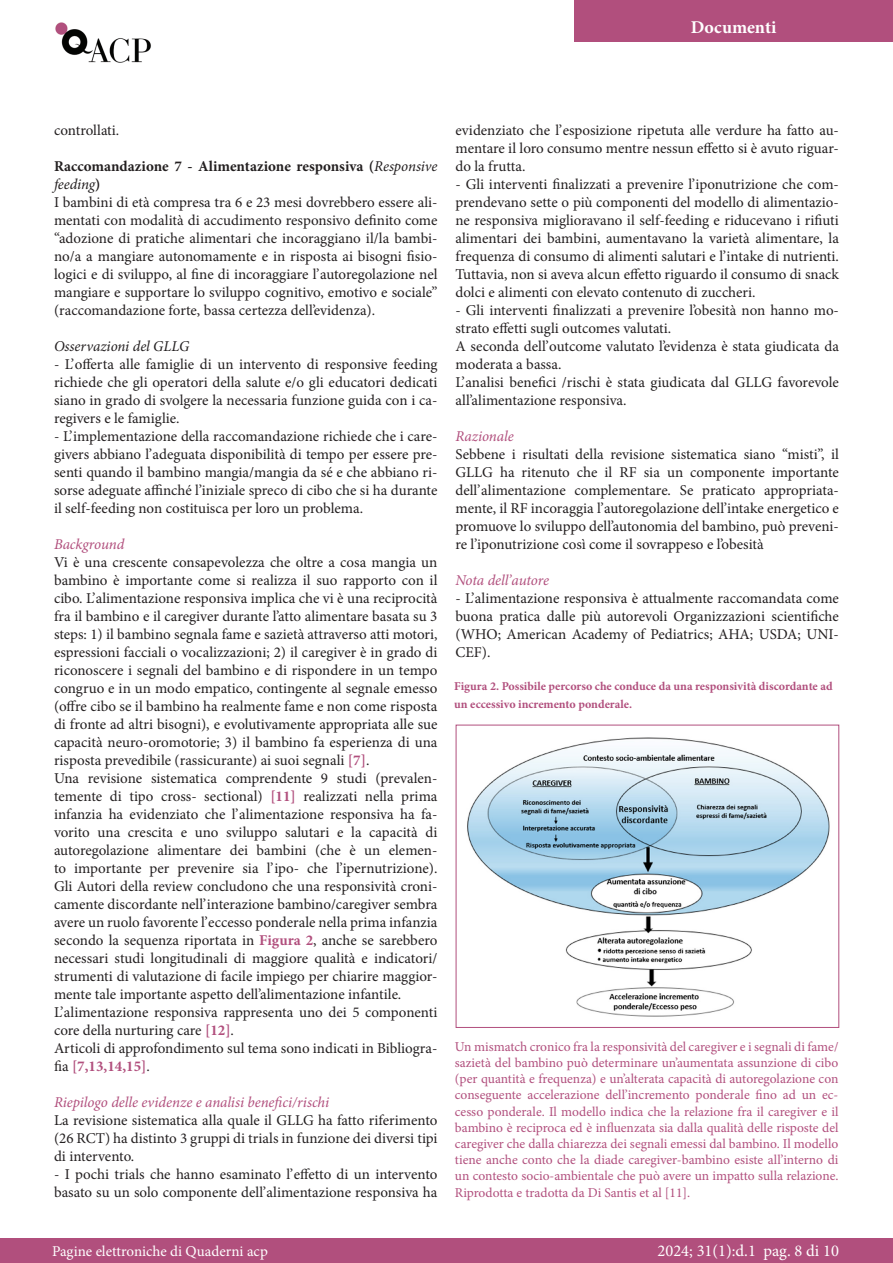
<style>
.page{position:relative;width:893px;height:1263px;background:#fff}
.page>*{position:absolute;margin:0;border:0;box-sizing:border-box;transform-origin:0 0}
.t1{font:700 18px "Minion Pro";color:#fff}
.t2{font:16.5px "Minion Pro";color:#fff}
.t3{font:15px/18px "Minion Pro";color:#231f20;text-align:justify}
.t4{font:italic 15px "Minion Pro";letter-spacing:-.005em;color:#b14f7d}
.t5{font:700 15px/18px "Minion Pro";color:#231f20}
.t6{font:15px "Minion Pro";color:#fff}
.t7{font:italic 15px "Minion Pro";letter-spacing:-.005em;color:#231f20}
.t8{font:13.5px/16.2px "Minion Pro";color:#b14f7d;text-align:justify}
.t9{font:700 12px/18px "Minion Pro";color:#b14f7d}
.s1{font-weight:400;font-style:italic}
.s2{font-weight:700;color:#b14f7d}
</style>
<div class="page">
<div style="left:574px;top:0;width:319px;height:41px;background:#b14f7d"></div>
<img style="left:55px;top:22px;width:96px;height:41px">
<div style="left:0;top:1239px;width:893px;height:24px;background:#b14f7d"></div>
<div style="left:456px;top:725px;width:383px;height:303px;border:1px solid #b14f7d"></div>
<img style="left:467px;top:737px;width:363px;height:280px">
<p class="t1" style="left:691px;top:15px;width:87px">Documenti</p>
<p class="t3" style="left:54px;top:121px;width:67px">controllati.</p>
<p class="t5" style="left:54px;top:157px;width:385px">Raccomandazione 7 - Alimentazione responsiva (<span class="s1">Responsive feeding</span>)</p>
<p class="t3" style="left:54px;top:193px;width:385px">I bambini di età compresa tra 6 e 23 mesi dovrebbero essere ali&shy;mentati con modalità di accudimento responsivo definito come “adozione di pratiche alimentari che incoraggiano il/la bambi&shy;no/a a mangiare autonomamente e in risposta ai bisogni fisio&shy;logici e di sviluppo, al fine di incoraggiare l’autoregolazione nel mangiare e supportare lo sviluppo cognitivo, emotivo e sociale” (raccomandazione forte, bassa certezza dell’evidenza).</p>
<p class="t7" style="left:54px;top:336px;width:137px">Osservazioni del GLLG</p>
<p class="t3" style="left:54px;top:355px;width:385px">- L’offerta alle famiglie di un intervento di responsive feeding richiede che gli operatori della salute e/o gli educatori dedicati siano in grado di svolgere la necessaria funzione guida con i ca&shy;regivers e le famiglie.</p>
<p class="t3" style="left:54px;top:427px;width:385px">- L’implementazione della raccomandazione richiede che i care&shy;givers abbiano l’adeguata disponibilità di tempo per essere pre&shy;senti quando il bambino mangia/mangia da sé e che abbiano ri&shy;sorse adeguate affinché l’iniziale spreco di cibo che si ha durante il self-feeding non costituisca per loro un problema.</p>
<p class="t4" style="left:54px;top:534px;width:72px">Background</p>
<p class="t3" style="left:54px;top:553px;width:385px">Vi è una crescente consapevolezza che oltre a cosa mangia un bambino è importante come si realizza il suo rapporto con il cibo. L’alimentazione responsiva implica che vi è una reciprocità fra il bambino e il caregiver durante l’atto alimentare basata su 3 steps: 1) il bambino segnala fame e sazietà attraverso atti motori, espressioni facciali o vocalizzazioni; 2) il caregiver è in grado di riconoscere i segnali del bambino e di rispondere in un tempo congruo e in un modo empatico, contingente al segnale emesso (offre cibo se il bambino ha realmente fame e non come risposta di fronte ad altri bisogni), e evolutivamente appropriata alle sue capacità neuro-oromotorie; 3) il bambino fa esperienza di una risposta prevedibile (rassicurante) ai suoi segnali <span class="s2">[7]</span>.</p>
<p class="t3" style="left:54px;top:769px;width:385px">Una revisione sistematica comprendente 9 studi (prevalen&shy;temente di tipo cross- sectional) <span class="s2">[11]</span> realizzati nella prima infanzia ha evidenziato che l’alimentazione responsiva ha fa&shy;vorito una crescita e uno sviluppo salutari e la capacità di autoregolazione alimentare dei bambini (che è un elemen&shy;to importante per prevenire sia l’ipo- che l’ipernutrizione).<br>Gli Autori della review concludono che una responsività croni&shy;camente discordante nell’interazione bambino/caregiver sembra avere un ruolo favorente l’eccesso ponderale nella prima infanzia secondo la sequenza riportata in <span class="s2">Figura 2</span>, anche se sarebbero necessari studi longitudinali di maggiore qualità e indicatori/ strumenti di valutazione di facile impiego per chiarire maggior&shy;mente tale importante aspetto dell’alimentazione infantile.</p>
<p class="t3" style="left:54px;top:1003px;width:385px">L’alimentazione responsiva rappresenta uno dei 5 componenti core della nurturing care <span class="s2">[12]</span>.</p>
<p class="t3" style="left:54px;top:1039px;width:385px">Articoli di approfondimento sul tema sono indicati in Bibliogra&shy;fia <span class="s2">[7,13,14,15]</span>.</p>
<p class="t4" style="left:54px;top:1092px;width:277px">Riepilogo delle evidenze e analisi benefici/rischi</p>
<p class="t3" style="left:54px;top:1111px;width:385px">La revisione sistematica alla quale il GLLG ha fatto riferimento (26 RCT) ha distinto 3 gruppi di trials in funzione dei diversi tipi di intervento.</p>
<p class="t3" style="left:54px;top:1165px;width:385px">- I pochi trials che hanno esaminato l’effetto di un intervento basato su un solo componente dell’alimentazione responsiva ha</p>
<p class="t3" style="left:455px;top:121px;width:385px">evidenziato che l’esposizione ripetuta alle verdure ha fatto au&shy;mentare il loro consumo mentre nessun effetto si è avuto riguar&shy;do la frutta.</p>
<p class="t3" style="left:455px;top:175px;width:385px">- Gli interventi finalizzati a prevenire l’iponutrizione che com&shy;prendevano sette o più componenti del modello di alimentazio&shy;ne responsiva miglioravano il self-feeding e riducevano i rifiuti alimentari dei bambini, aumentavano la varietà alimentare, la frequenza di consumo di alimenti salutari e l’intake di nutrienti.<br>Tuttavia, non si aveva alcun effetto riguardo il consumo di snack dolci e alimenti con elevato contenuto di zuccheri.</p>
<p class="t3" style="left:455px;top:301px;width:385px">- Gli interventi finalizzati a prevenire l’obesità non hanno mo&shy;strato effetti sugli outcomes valutati.</p>
<p class="t3" style="left:455px;top:337px;width:385px">A seconda dell’outcome valutato l’evidenza è stata giudicata da moderata a bassa.</p>
<p class="t3" style="left:455px;top:373px;width:385px">L’analisi benefici /rischi è stata giudicata dal GLLG favorevole all’alimentazione responsiva.</p>
<p class="t4" style="left:455px;top:426px;width:60px">Razionale</p>
<p class="t3" style="left:455px;top:445px;width:385px">Sebbene i risultati della revisione sistematica siano “misti”, il GLLG ha ritenuto che il RF sia un componente importante dell’alimentazione complementare. Se praticato appropriata&shy;mente, il RF incoraggia l’autoregolazione dell’intake energetico e promuove lo sviluppo dell’autonomia del bambino, può preveni&shy;re l’iponutrizione così come il sovrappeso e l’obesità</p>
<p class="t4" style="left:455px;top:570px;width:95px">Nota dell’autore</p>
<p class="t3" style="left:455px;top:589px;width:385px">- L’alimentazione responsiva è attualmente raccomandata come buona pratica dalle più autorevoli Organizzazioni scientifiche (WHO; American Academy of Pediatrics; AHA; USDA; UNI-CEF).</p>
<p class="t9" style="left:454px;top:677px;width:380px">Figura 2. Possibile percorso che conduce da una responsività discordante ad un eccessivo incremento ponderale.</p>
<p class="t8" style="left:455px;top:1038px;width:385px">Un mismatch cronico fra la responsività del caregiver e i segnali di fame/ sazietà del bambino può determinare un’aumentata assunzione di cibo (per quantità e frequenza) e un’alterata capacità di autoregolazione con conseguente accelerazione dell’incremento ponderale fino ad un ec&shy;cesso ponderale. Il modello indica che la relazione fra il caregiver e il bambino è reciproca ed è influenzata sia dalla qualità delle risposte del caregiver che dalla chiarezza dei segnali emessi dal bambino. Il modello tiene anche conto che la diade caregiver-bambino esiste all’interno di un contesto socio-ambientale che può avere un impatto sulla relazione.<br>Riprodotta e tradotta da Di Santis et al [11].</p>
<p class="t6" style="left:52px;top:1241px;width:217px">Pagine elettroniche di Quaderni acp</p>
<p class="t2" style="left:657px;top:1239px;width:183px">2024; 31(1):d.1 pag. 8 di 10</p>
</div>
